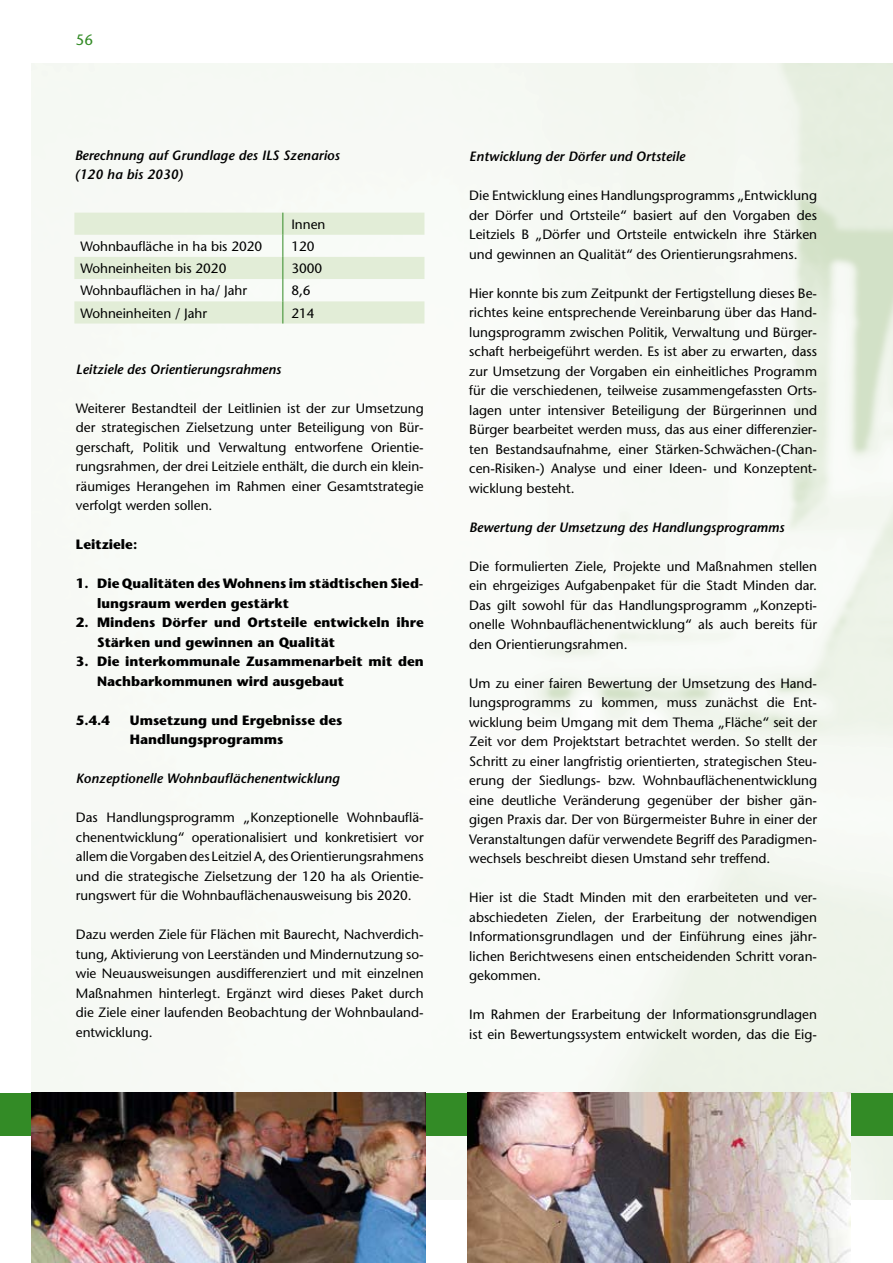
<style>
.page{position:relative;width:893px;height:1263px;background:#fff}
.page>*{position:absolute;margin:0;border:0;box-sizing:border-box;transform-origin:0 0}
.t1{font:15px "Stone Sans";color:#338b26}
.t2{font:13.5px/19.5px "Stone Sans";color:#000;text-align:justify}
.t3{font:700 13.5px/19.5px "Stone Sans";color:#000}
.t4{font:italic 600 13.5px/19.5px "Stone Sans";color:#000}
</style>
<div class="page">
<img style="left:32px;top:64px;width:861px;height:1135px">
<div style="left:0;top:1093px;width:893px;height:42px;background:#338b26"></div>
<img style="left:32px;top:1093px;width:393px;height:170px">
<img style="left:468px;top:1093px;width:382px;height:170px">
<svg style="left:74px;top:213px;width:350px;height:110px"></svg>
<p class="t1" style="left:76px;top:30px;width:19px">56</p>
<p class="t4" style="left:75px;top:145px;width:266px">Berechnung auf Grundlage des ILS Szenarios (120 ha bis 2030)</p>
<p class="t2" style="left:291px;top:214px;width:36px">Innen</p>
<p class="t2" style="left:80px;top:236px;width:183px">Wohnbaufläche in ha bis 2020</p>
<p class="t2" style="left:291px;top:236px;width:25px">120</p>
<p class="t2" style="left:80px;top:259px;width:148px">Wohneinheiten bis 2020</p>
<p class="t2" style="left:291px;top:259px;width:32px">3000</p>
<p class="t2" style="left:80px;top:281px;width:168px">Wohnbauflächen in ha/ Jahr</p>
<p class="t2" style="left:291px;top:281px;width:21px">8,6</p>
<p class="t2" style="left:80px;top:303px;width:128px">Wohneinheiten / Jahr</p>
<p class="t2" style="left:291px;top:303px;width:25px">214</p>
<p class="t4" style="left:76px;top:359px;width:207px">Leitziele des Orientierungsrahmens</p>
<p class="t2" style="left:76px;top:398px;width:349px">Weiterer Bestandteil der Leitlinien ist der zur Umsetzung der strategischen Zielsetzung unter Beteiligung von Bür&shy;gerschaft, Politik und Verwaltung entworfene Orientie&shy;rungsrahmen, der drei Leitziele enthält, die durch ein klein&shy;räumiges Herangehen im Rahmen einer Gesamtstrategie verfolgt werden sollen.</p>
<p class="t3" style="left:76px;top:535px;width:63px">Leitziele:</p>
<p class="t3" style="left:97px;top:574px;width:328px;text-indent:-21px">1. Die Qualitäten des Wohnens im städtischen Sied&shy;lungsraum werden gestärkt</p>
<p class="t3" style="left:97px;top:613px;width:328px;text-indent:-21px">2. Mindens Dörfer und Ortsteile entwickeln ihre<br>Stärken und gewinnen an Qualität</p>
<p class="t3" style="left:97px;top:652px;width:328px;text-indent:-21px">3. Die interkommunale Zusammenarbeit mit den<br>Nachbarkommunen wird ausgebaut</p>
<p class="t3" style="left:76px;top:710px;width:36px">5.4.4</p>
<p class="t3" style="left:130px;top:710px;width:214px">Umsetzung und Ergebnisse des<br>Handlungsprogramms</p>
<p class="t4" style="left:76px;top:769px;width:265px">Konzeptionelle Wohnbauflächenentwicklung</p>
<p class="t2" style="left:76px;top:808px;width:349px">Das Handlungsprogramm „Konzeptionelle Wohnbauflä&shy;chenentwicklung“ operationalisiert und konkretisiert vor allem die Vorgaben des Leitziel A, des Orientierungsrahmens und die strategische Zielsetzung der 120 ha als Orientie&shy;rungswert für die Wohnbauflächenausweisung bis 2020.</p>
<p class="t2" style="left:76px;top:925px;width:349px">Dazu werden Ziele für Flächen mit Baurecht, Nachverdich&shy;tung, Aktivierung von Leerständen und Mindernutzung so&shy;wie Neuausweisungen ausdifferenziert und mit einzelnen Maßnahmen hinterlegt. Ergänzt wird dieses Paket durch die Ziele einer laufenden Beobachtung der Wohnbauland&shy;entwicklung.</p>
<p class="t4" style="left:469px;top:147px;width:217px">Entwicklung der Dörfer und Ortsteile</p>
<p class="t2" style="left:469px;top:186px;width:349px">Die Entwicklung eines Handlungsprogramms „Entwicklung der Dörfer und Ortsteile“ basiert auf den Vorgaben des Leitziels B „Dörfer und Ortsteile entwickeln ihre Stärken und gewinnen an Qualität“ des Orientierungsrahmens.</p>
<p class="t2" style="left:469px;top:283px;width:349px">Hier konnte bis zum Zeitpunkt der Fertigstellung dieses Be&shy;richtes keine entsprechende Vereinbarung über das Hand&shy;lungsprogramm zwischen Politik, Verwaltung und Bürger&shy;schaft herbeigeführt werden. Es ist aber zu erwarten, dass zur Umsetzung der Vorgaben ein einheitliches Programm für die verschiedenen, teilweise zusammengefassten Orts&shy;lagen unter intensiver Beteiligung der Bürgerinnen und Bürger bearbeitet werden muss, das aus einer differenzier&shy;ten Bestandsaufnahme, einer Stärken-Schwächen-(Chan&shy;cen-Risiken-) Analyse und einer Ideen- und Konzeptent&shy;wicklung besteht.</p>
<p class="t4" style="left:469px;top:517px;width:317px">Bewertung der Umsetzung des Handlungsprogramms</p>
<p class="t2" style="left:469px;top:556px;width:349px">Die formulierten Ziele, Projekte und Maßnahmen stellen ein ehrgeiziges Aufgabenpaket für die Stadt Minden dar.<br>Das gilt sowohl für das Handlungsprogramm „Konzepti&shy;onelle Wohnbauflächenentwicklung“ als auch bereits für den Orientierungsrahmen.</p>
<p class="t2" style="left:469px;top:673px;width:349px">Um zu einer fairen Bewertung der Umsetzung des Hand&shy;lungsprogramms zu kommen, muss zunächst die Ent&shy;wicklung beim Umgang mit dem Thema „Fläche“ seit der Zeit vor dem Projektstart betrachtet werden. So stellt der Schritt zu einer langfristig orientierten, strategischen Steu&shy;erung der Siedlungs- bzw. Wohnbauflächenentwicklung eine deutliche Veränderung gegenüber der bisher gän&shy;gigen Praxis dar. Der von Bürgermeister Buhre in einer der Veranstaltungen dafür verwendete Begriff des Paradigmen&shy;wechsels beschreibt diesen Umstand sehr treffend.</p>
<p class="t2" style="left:469px;top:888px;width:349px">Hier ist die Stadt Minden mit den erarbeiteten und ver&shy;abschiedeten Zielen, der Erarbeitung der notwendigen Informationsgrundlagen und der Einführung eines jähr&shy;lichen Berichtwesens einen entscheidenden Schritt voran&shy;gekommen.</p>
<p class="t2" style="left:469px;top:1005px;width:349px">Im Rahmen der Erarbeitung der Informationsgrundlagen ist ein Bewertungssystem entwickelt worden, das die Eig-</p>
</div>
